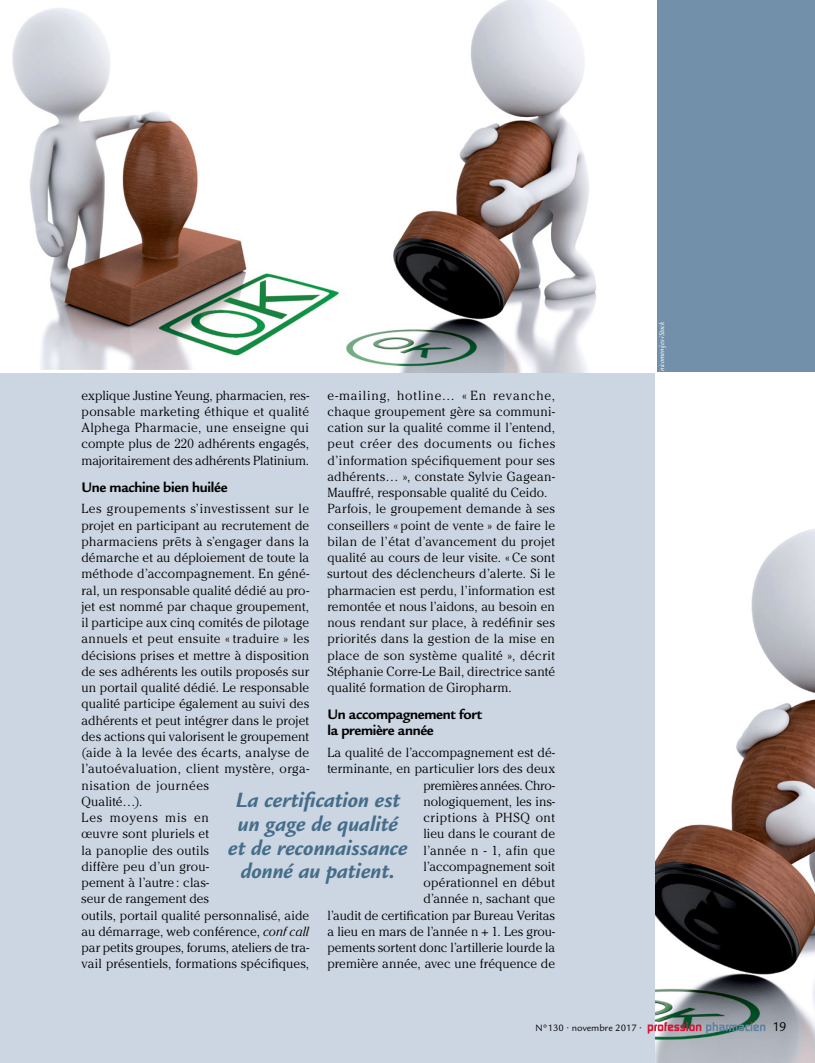
<style>
.page{position:relative;width:815px;height:1063px;background:#fff}
.page>*{position:absolute;margin:0;border:0;box-sizing:border-box;transform-origin:0 0}
.t1{font:italic 700 22.5px/23.8px "Legacy Sans Std";color:#456d89;text-align:center}
.t2{font:700 15px/16.2px "Legacy Sans Std";letter-spacing:-.02em;color:#000}
.t3{font:13.75px "Legacy Sans Std";color:#000}
.t4{font:300 13.12px/16.2px "Cheltenham Std";letter-spacing:.01em;color:#000}
.t5{font:10px "Legacy Sans Std";color:#000}
.t6{font:italic 7.5px "Legacy Sans Std";color:#fff}
.s1{font-style:italic}
</style>
<div class="page">
<div style="left:0;top:372px;width:656px;height:691px;background:#ccd6e2"></div>
<div style="left:656px;top:0;width:159px;height:372px;background:#7290a9"></div>
<img style="left:656px;top:528px;width:159px;height:535px">
<img style="left:346px;top:0;width:311px;height:372px">
<img style="left:12px;top:8px;width:327px;height:362px">
<svg style="left:648px;top:1022px;width:117px;height:12px"></svg>
<p class="t4" style="left:327px;top:387px;width:229px">e-mailing, hotline… « En revanche, chaque groupement gère sa communi&shy;cation sur la qualité comme il l’entend, peut créer des documents ou fiches d’information spécifiquement pour ses adhérents… », constate Sylvie Gagean-Mauffré, responsable qualité du Ceido.<br>Parfois, le groupement demande à ses conseillers « point de vente » de faire le bilan de l’état d’avancement du projet qualité au cours de leur visite. «Ce sont surtout des déclencheurs d’alerte. Si le pharmacien est perdu, l’information est remontée et nous l’aidons, au besoin en nous rendant sur place, à redéfinir ses priorités dans la gestion de la mise en place de son système qualité », décrit Stéphanie Corre-Le Bail, directrice santé qualité formation de Giropharm.</p>
<p class="t2" style="left:327px;top:706px;width:156px">Un accompagnement fort la première année</p>
<p class="t4" style="left:327px;top:744px;width:229px;text-align:right">La qualité de l’accompagnement est dé&shy;terminante, en particulier lors des deux premières années. Chro-<br>nologiquement, les ins-<br>criptions à PHSQ ont<br>lieu dans le courant de<br>l’année n - 1, afin que l’accompagnement soit<br>opérationnel en début<br>d’année n, sachant que<br>l’audit de certification par Bureau Veritas a lieu en mars de l’année n + 1. Les grou&shy;pements sortent donc l’artillerie lourde la première année, avec une fréquence de</p>
<p class="t4" style="left:81px;top:387px;width:229px;text-align:justify">explique Justine Yeung, pharmacien, res&shy;ponsable marketing éthique et qualité Alphega Pharmacie, une enseigne qui compte plus de 220 adhérents engagés, majoritairement des adhérents Platinium.</p>
<p class="t2" style="left:81px;top:479px;width:148px">Une machine bien huilée</p>
<p class="t4" style="left:81px;top:501px;width:229px">Les groupements s’investissent sur le projet en participant au recrutement de pharmaciens prêts à s’engager dans la démarche et au déploiement de toute la méthode d’accompagnement. En géné&shy;ral, un responsable qualité dédié au pro&shy;jet est nommé par chaque groupement, il participe aux cinq comités de pilotage annuels et peut ensuite « traduire » les décisions prises et mettre à disposition de ses adhérents les outils proposés sur un portail qualité dédié. Le responsable qualité participe également au suivi des adhérents et peut intégrer dans le projet des actions qui valorisent le groupement (aide à la levée des écarts, analyse de l’autoévaluation, client mystère, orga&shy;nisation de journées<br>Qualité…).<br>Les moyens mis en<br>œuvre sont pluriels et<br>la panoplie des outils<br>diffère peu d’un grou-<br>pement à l’autre : clas-<br>seur de rangement des<br>outils, portail qualité personnalisé, aide au démarrage, web conférence, <span class="s1">conf call </span>par petits groupes, forums, ateliers de tra&shy;vail présentiels, formations spécifiques,</p>
<h1 class="t1" style="left:228px;top:788px;width:181px">La certification est un gage de qualité et de reconnaissance donné au patient.</h1>
<p class="t6" style="left:658px;top:371px;width:51px;rotate:-90deg">nicomenijes-iStock</p>
<p class="t5" style="left:535px;top:1022px;width:108px">N°130 • novembre 2017 •</p>
<p class="t3" style="left:772px;top:1019px;width:16px">19</p>
</div>
